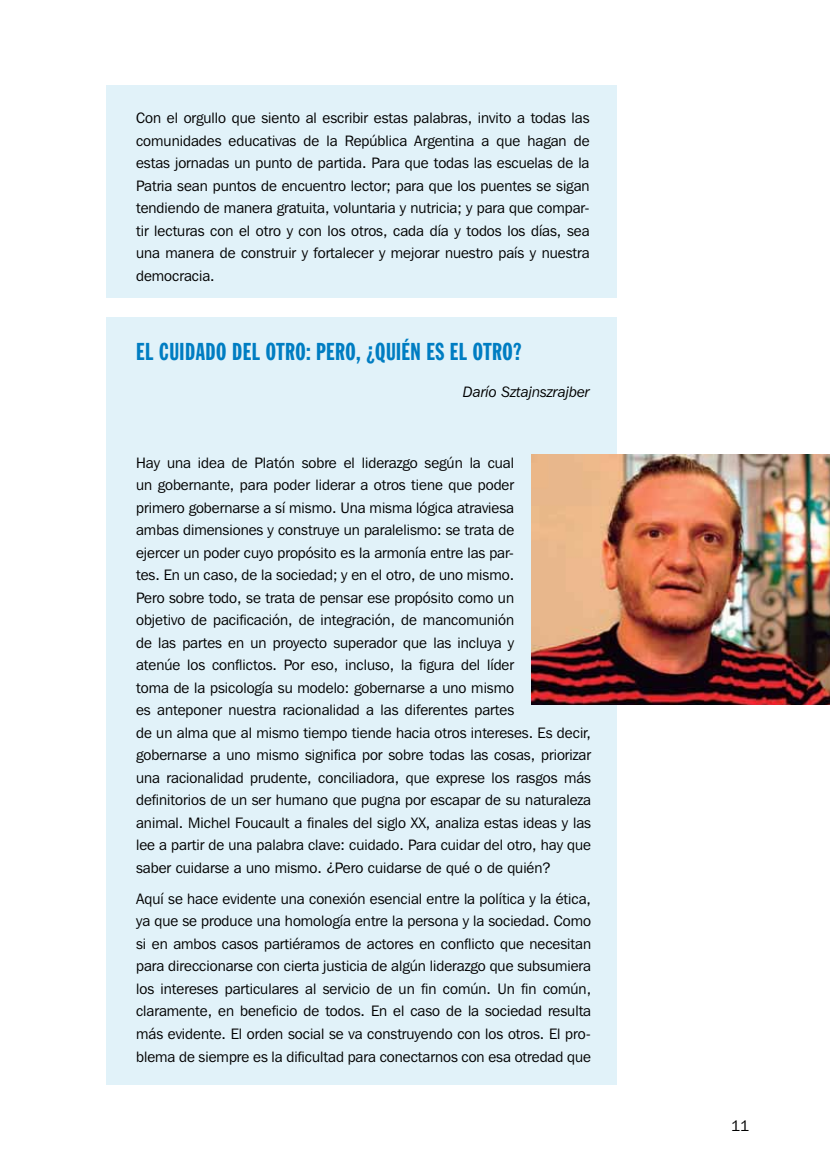
<style>
.page{position:relative;width:830px;height:1170px;background:#fff}
.page>*{position:absolute;margin:0;border:0;box-sizing:border-box;transform-origin:0 0}
.t1{font:24px "Franklin Gothic Extra Cond";letter-spacing:.02em;color:#007dc2}
.t2{font:15px/22.5px "Franklin Gothic IT Cby BT";color:#000;text-align:justify}
.t3{font:italic 15px "Franklin Gothic IT Cby BT";color:#000}
</style>
<div class="page">
<div style="left:106px;top:85px;width:511px;height:213px;background:#e1f2f9"></div>
<div style="left:106px;top:317px;width:511px;height:767px;background:#e1f2f9"></div>
<img style="left:531px;top:454px;width:298px;height:250px">
<p class="t2" style="left:136px;top:106px;width:455px">Con el orgullo que siento al escribir estas palabras, invito a todas las comunidades educativas de la República Argentina a que hagan de estas jornadas un punto de partida. Para que todas las escuelas de la Patria sean puntos de encuentro lector; para que los puentes se sigan tendiendo de manera gratuita, voluntaria y nutricia; y para que compar&shy;tir lecturas con el otro y con los otros, cada día y todos los días, sea una manera de construir y fortalecer y mejorar nuestro país y nuestra democracia.</p>
<h1 class="t1" style="left:136px;top:339px;width:54px">EL CUIDADO</h1>
<h1 class="t1" style="left:232px;top:339px;width:45px">DEL OTRO</h1>
<h1 class="t1" style="left:306px;top:339px;width:21px">: PERO</h1>
<h1 class="t1" style="left:356px;top:339px;width:128px">, ¿QUIÉN ES EL OTRO</h1>
<h1 class="t1" style="left:513px;top:339px;width:10px">?</h1>
<p class="t3" style="left:463px;top:382px;width:128px">Darío Sztajnszrajber</p>
<p class="t2" style="left:136px;top:451px;width:456px;text-align:left">Hay una idea de Platón sobre el liderazgo según la cual<br>un gobernante, para poder liderar a otros tiene que poder<br>primero gobernarse a sí mismo. Una misma lógica atraviesa<br>ambas dimensiones y construye un paralelismo: se trata de<br>ejercer un poder cuyo propósito es la armonía entre las par-<br>tes. En un caso, de la sociedad; y en el otro, de uno mismo.<br>Pero sobre todo, se trata de pensar ese propósito como un<br>objetivo de pacificación, de integración, de mancomunión<br>de las partes en un proyecto superador que las incluya y<br>atenúe los conflictos. Por eso, incluso, la figura del líder<br>toma de la psicología su modelo: gobernarse a uno mismo<br>es anteponer nuestra racionalidad a las diferentes partes<br>de un alma que al mismo tiempo tiende hacia otros intereses. Es decir, gobernarse a uno mismo significa por sobre todas las cosas, priorizar una racionalidad prudente, conciliadora, que exprese los rasgos más definitorios de un ser humano que pugna por escapar de su naturaleza animal. Michel Foucault a finales del siglo XX, analiza estas ideas y las lee a partir de una palabra clave: cuidado. Para cuidar del otro, hay que saber cuidarse a uno mismo. ¿Pero cuidarse de qué o de quién?</p>
<p class="t2" style="left:136px;top:887px;width:456px">Aquí se hace evidente una conexión esencial entre la política y la ética, ya que se produce una homología entre la persona y la sociedad. Como si en ambos casos partiéramos de actores en conflicto que necesitan para direccionarse con cierta justicia de algún liderazgo que subsumiera los intereses particulares al servicio de un fin común. Un fin común, claramente, en beneficio de todos. En el caso de la sociedad resulta más evidente. El orden social se va construyendo con los otros. El pro&shy;blema de siempre es la dificultad para conectarnos con esa otredad que</p>
<p class="t2" style="left:730px;top:1113px;width:19px">11</p>
</div>
